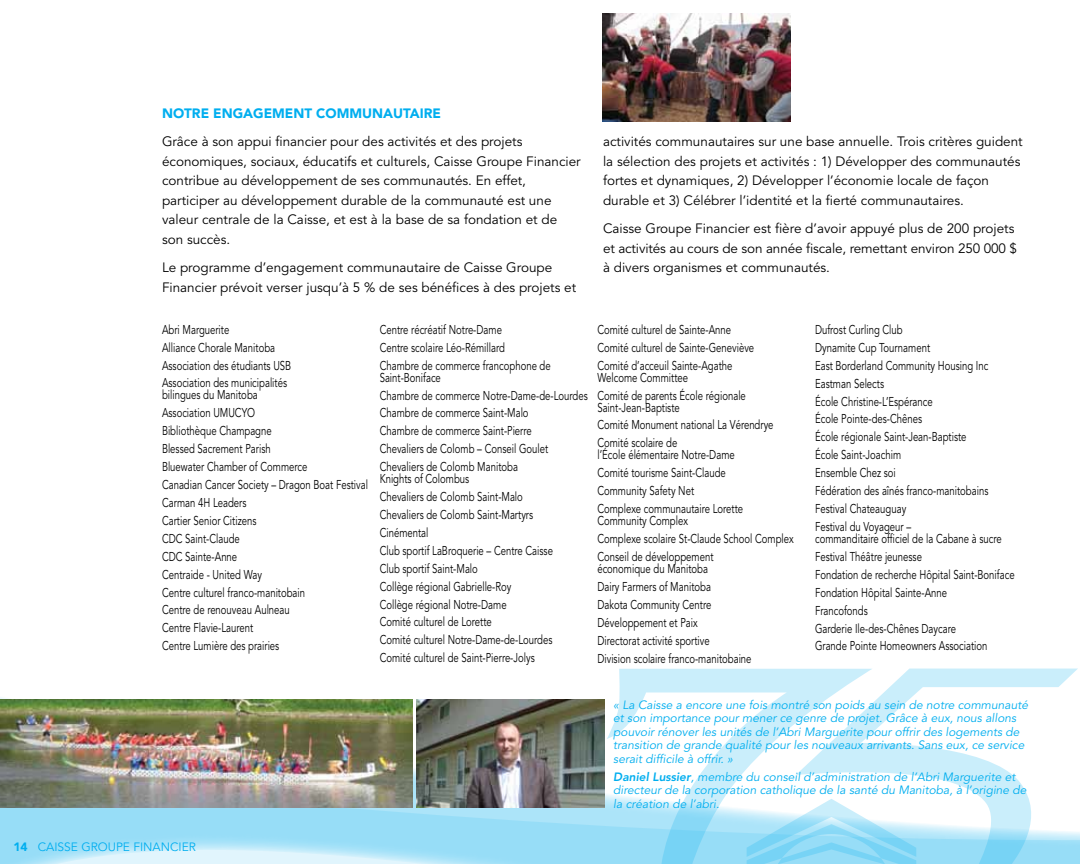
<style>
.page{position:relative;width:1080px;height:864px;background:#fff}
.page>*{position:absolute;margin:0;border:0;box-sizing:border-box;transform-origin:0 0}
.t1{font:13.5px/19.5px "Avenir";color:#000}
.t2{font:900 13.5px "Avenir";color:#00aeef}
.t3{font:12.75px/17.9px "Avenir";color:#000;scale:.75 1}
.t4{font:italic 12px/13.5px "Avenir";color:#00aeef}
.t5{font:12px "Avenir";color:#00aeef}
.s1{font-weight:900}
.s2{font-weight:800}
</style>
<div class="page">
<svg style="left:0;top:668px;width:1080px;height:196px"></svg>
<svg style="left:607px;top:669px;width:189px;height:195px"></svg>
<svg style="left:796px;top:669px;width:282px;height:195px"></svg>
<svg style="left:747px;top:799px;width:169px;height:65px"></svg>
<img style="left:417px;top:700px;width:188px;height:108px">
<img style="left:603px;top:14px;width:188px;height:108px">
<img style="left:0;top:700px;width:413px;height:108px">
<p class="t2" style="left:162px;top:105px;width:280px">NOTRE ENGAGEMENT COMMUNAUTAIRE</p>
<p class="t1" style="left:162px;top:132px;width:420px">Grâce à son appui financier pour des activités et des projets économiques, sociaux, éducatifs et culturels, Caisse Groupe Financier contribue au développement de ses communautés. En effet, participer au développement durable de la communauté est une valeur centrale de la Caisse, et est à la base de sa fondation et de son succès.</p>
<p class="t1" style="left:162px;top:258px;width:416px">Le programme d’engagement communautaire de Caisse Groupe<br>Financier prévoit verser jusqu’à 5 % de ses bénéfices à des projets et</p>
<p class="t1" style="left:603px;top:132px;width:421px">activités communautaires sur une base annuelle. Trois critères guident la sélection des projets et activités : 1) Développer des communautés fortes et dynamiques, 2) Développer l’économie locale de façon durable et 3) Célébrer l’identité et la fierté communautaires.</p>
<p class="t1" style="left:603px;top:219px;width:416px">Caisse Groupe Financier est fière d’avoir appuyé plus de 200 projets et activités au cours de son année fiscale, remettant environ 250 000 $ à divers organismes et communautés.</p>
<p class="t3" style="left:162px;top:321px;width:174px">Abri Marguerite<br>Alliance Chorale Manitoba<br>Association des étudiants USB<br>Association des municipalités</p>
<p class="t3" style="left:162px;top:386px;width:276px">bilingues du Manitoba<br>Association UMUCYO<br>Bibliothèque Champagne<br>Blessed Sacrement Parish<br>Bluewater Chamber of Commerce<br>Canadian Cancer Society – Dragon Boat Festival<br>Carman 4H Leaders<br>Cartier Senior Citizens<br>CDC Saint-Claude<br>CDC Sainte-Anne<br>Centraide - United Way<br>Centre culturel franco-manitobain<br>Centre de renouveau Aulneau<br>Centre Flavie-Laurent<br>Centre Lumière des prairies</p>
<p class="t3" style="left:380px;top:321px;width:230px">Centre récréatif Notre-Dame<br>Centre scolaire Léo-Rémillard<br>Chambre de commerce francophone de</p>
<p class="t3" style="left:380px;top:369px;width:279px">Saint-Boniface<br>Chambre de commerce Notre-Dame-de-Lourdes<br>Chambre de commerce Saint-Malo<br>Chambre de commerce Saint-Pierre<br>Chevaliers de Colomb – Conseil Goulet<br>Chevaliers de Colomb Manitoba</p>
<p class="t3" style="left:380px;top:470px;width:233px">Knights of Colombus<br>Chevaliers de Colomb Saint-Malo<br>Chevaliers de Colomb Saint-Martyrs<br>Cinémental<br>Club sportif LaBroquerie – Centre Caisse<br>Club sportif Saint-Malo<br>Collège régional Gabrielle-Roy<br>Collège régional Notre-Dame<br>Comité culturel de Lorette<br>Comité culturel Notre-Dame-de-Lourdes<br>Comité culturel de Saint-Pierre-Jolys</p>
<p class="t3" style="left:597px;top:321px;width:211px">Comité culturel de Sainte-Anne<br>Comité culturel de Sainte-Geneviève<br>Comité d’acceuil Sainte-Agathe</p>
<p class="t3" style="left:597px;top:369px;width:200px">Welcome Committee<br>Comité de parents École régionale</p>
<p class="t3" style="left:597px;top:399px;width:236px">Saint-Jean-Baptiste<br>Comité Monument national La Vérendrye<br>Comité scolaire de</p>
<p class="t3" style="left:597px;top:446px;width:196px">l’École élémentaire Notre-Dame<br>Comité tourisme Saint-Claude<br>Community Safety Net<br>Complexe communautaire Lorette</p>
<p class="t3" style="left:597px;top:512px;width:263px">Community Complex<br>Complexe scolaire St-Claude School Complex<br>Conseil de développement</p>
<p class="t3" style="left:597px;top:560px;width:207px">économique du Manitoba<br>Dairy Farmers of Manitoba<br>Dakota Community Centre<br>Développement et Paix<br>Directorat activité sportive<br>Division scolaire franco-manitobaine</p>
<p class="t3" style="left:815px;top:321px;width:233px">Dufrost Curling Club<br>Dynamite Cup Tournament<br>East Borderland Community Housing Inc<br>Eastman Selects<br>École Christine-L’Espérance<br>École Pointe-des-Chênes<br>École régionale Saint-Jean-Baptiste<br>École Saint-Joachim<br>Ensemble Chez soi<br>Fédération des aînés franco-manitobains<br>Festival Chateauguay<br>Festival du Voyageur –</p>
<p class="t3" style="left:815px;top:530px;width:268px">commanditaire officiel de la Cabane à sucre Festival Théâtre jeunesse<br>Fondation de recherche Hôpital Saint-Boniface Fondation Hôpital Sainte-Anne<br>Francofonds<br>Garderie Ile-des-Chênes Daycare<br>Grande Pointe Homeowners Association</p>
<p class="t5" style="left:14px;top:840px;width:184px"><span class="s1">14</span> CAISSE GROUPE FINANCIER</p>
<p class="t4" style="left:613px;top:698px;width:416px">« La Caisse a encore une fois montré son poids au sein de notre communauté et son importance pour mener ce genre de projet. Grâce à eux, nous allons pouvoir rénover les unités de l’Abri Marguerite pour offrir des logements de transition de grande qualité pour les nouveaux arrivants. Sans eux, ce service serait difficile à offrir. »</p>
<p class="t4" style="left:613px;top:770px;width:415px"><span class="s2">Daniel Lussier</span>, membre du conseil d’administration de l’Abri Marguerite et directeur de la corporation catholique de la santé du Manitoba, à l’origine de la création de l’abri.</p>
</div>
